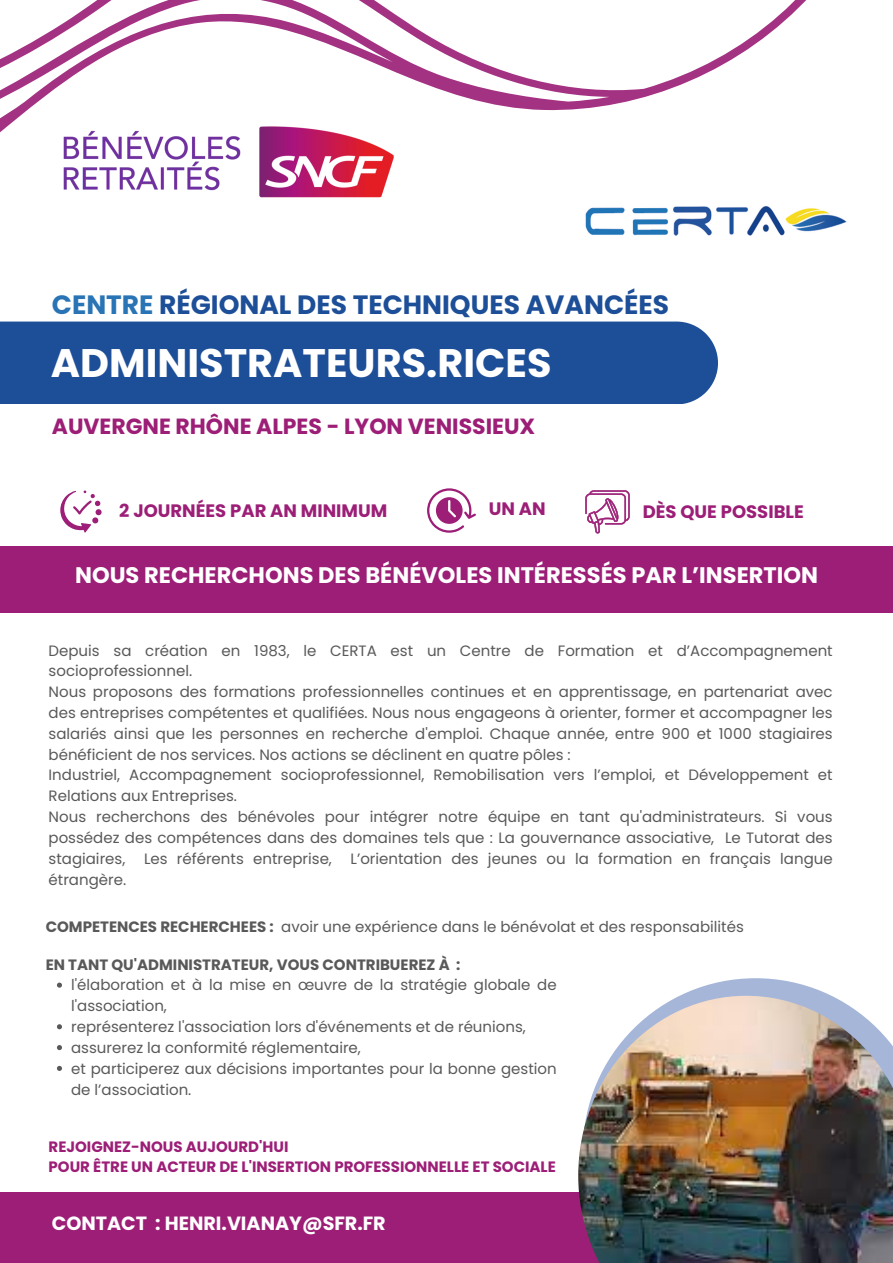
<style>
.page{position:relative;width:893px;height:1263px;background:#fff}
.page>*{position:absolute;margin:0;border:0;box-sizing:border-box;transform-origin:0 0}
.t1{font:700 39.83px "Poppins";color:#fff}
.t2{font:700 26.47px "Poppins";color:#1d4e98}
.t3{font:700 22.5px "Poppins";color:#fff}
.t4{font:700 21.98px "Poppins";color:#9c1e77}
.t5{font:700 19.12px "Poppins";color:#fff}
.t6{font:700 18px "Poppins";color:#9c1e77}
.t7{font:15px/20.9px "Poppins";color:#595959}
.t8{font:700 15px/20.9px "Poppins";color:#9c1e77}
.t9{font:700 15px "Poppins";color:#595959}
.s1{color:#2974b5}
</style>
<div class="page">
<svg style="left:0;top:0;width:702px;height:133px"></svg>
<img style="left:6px;top:32px;width:477px;height:166px">
<div style="left:0;top:322px;width:718px;height:82px;background:#1d4e98"></div>
<img style="left:585px;top:206px;width:262px;height:30px">
<div style="left:0;top:1193px;width:624px;height:70px;background:#9c1e77"></div>
<svg style="left:679px;top:978px;width:153px;height:18px;fill:#a5b6d9"></svg>
<img style="left:578px;top:996px;width:315px;height:267px">
<div style="left:0;top:546px;width:893px;height:67px;background:#9c1e77"></div>
<svg style="left:60px;top:490px;width:42px;height:42px"></svg>
<svg style="left:585px;top:490px;width:44px;height:43px"></svg>
<svg style="left:427px;top:488px;width:49px;height:45px"></svg>
<svg style="left:57px;top:982px;width:5px;height:6px"></svg>
<svg style="left:57px;top:1024px;width:5px;height:5px"></svg>
<svg style="left:57px;top:1045px;width:5px;height:5px"></svg>
<svg style="left:57px;top:1066px;width:5px;height:5px"></svg>
<h1 class="t2" style="left:52px;top:287px;width:619px"><span class="s1">CENTRE</span> RÉGIONAL DES TECHNIQUES AVANCÉES</h1>
<p class="t1" style="left:51px;top:335px;width:502px">ADMINISTRATEURS.RICES</p>
<h3 class="t4" style="left:52px;top:411px;width:485px">AUVERGNE RHÔNE ALPES - LYON VENISSIEUX</h3>
<h3 class="t6" style="left:119px;top:498px;width:269px">2 JOURNÉES PAR AN MINIMUM</h3>
<p class="t6" style="left:489px;top:496px;width:58px">UN AN</p>
<p class="t6" style="left:643px;top:499px;width:163px">DÈS QUE POSSIBLE</p>
<h4 class="t3" style="left:75px;top:560px;width:744px">NOUS RECHERCHONS DES BÉNÉVOLES INTÉRESSÉS PAR L’INSERTION</h4>
<p class="t7" style="left:49px;top:640px;width:785px">Depuis sa création en 1983, le CERTA est un Centre de Formation et d’Accompagnement socioprofessionnel.</p>
<h4 class="t7" style="left:49px;top:681px;width:785px;text-align:justify">Nous proposons des formations professionnelles continues et en apprentissage, en partenariat avec des entreprises compétentes et qualifiées. Nous nous engageons à orienter, former et accompagner les salariés ainsi que les personnes en recherche d'emploi. Chaque année, entre 900 et 1000 stagiaires bénéficient de nos services. Nos actions se déclinent en quatre pôles :</h4>
<p class="t7" style="left:49px;top:765px;width:785px">Industriel, Accompagnement socioprofessionnel, Remobilisation vers l’emploi, et Développement et<br>Relations aux Entreprises.</p>
<h4 class="t7" style="left:49px;top:806px;width:785px;text-align:justify">Nous recherchons des bénévoles pour intégrer notre équipe en tant qu'administrateurs. Si vous possédez des compétences dans des domaines tels que : La gouvernance associative, Le Tutorat des stagiaires, Les référents entreprise, L’orientation des jeunes ou la formation en français langue étrangère.</h4>
<p class="t9" style="left:46px;top:916px;width:230px">COMPETENCES RECHERCHEES :</p>
<h5 class="t7" style="left:281px;top:916px;width:464px">avoir une expérience dans le bénévolat et des responsabilités</h5>
<p class="t9" style="left:46px;top:954px;width:416px">EN TANT QU'ADMINISTRATEUR, VOUS CONTRIBUEREZ À :</p>
<p class="t7" style="left:71px;top:975px;width:487px">l'élaboration et à la mise en œuvre de la stratégie globale de l'association,<br>représenterez l'association lors d'événements et de réunions, assurerez la conformité réglementaire,<br>et participerez aux décisions importantes pour la bonne gestion de l’association.</p>
<p class="t8" style="left:49px;top:1136px;width:509px">REJOIGNEZ-NOUS AUJOURD'HUI<br>POUR ÊTRE UN ACTEUR DE L'INSERTION PROFESSIONNELLE ET SOCIALE</p>
<p class="t5" style="left:52px;top:1210px;width:335px">CONTACT : HENRI.VIANAY@SFR.FR</p>
</div>
